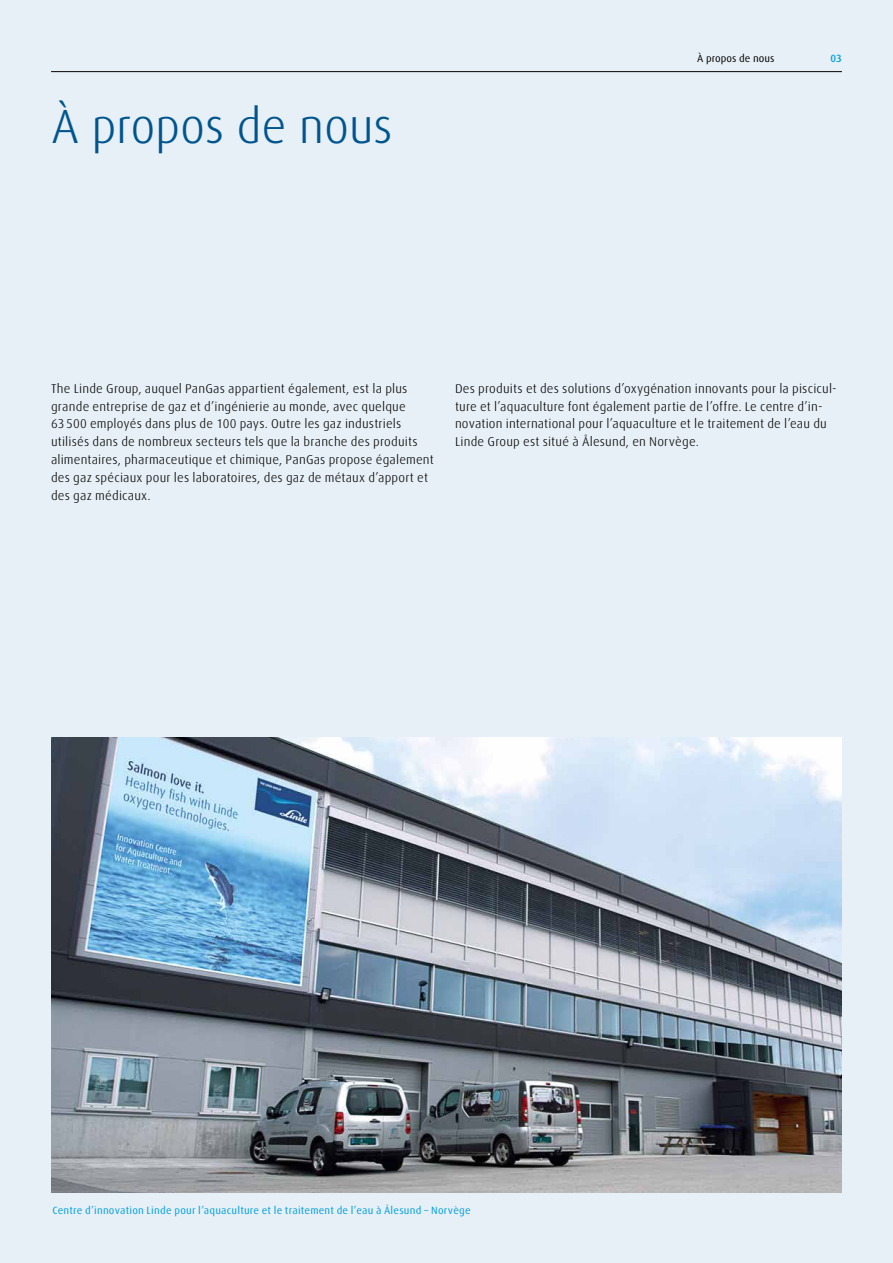
<style>
.page{position:relative;width:893px;height:1263px;background:#e7f0f6}
.page>*{position:absolute;margin:0;border:0;box-sizing:border-box;transform-origin:0 0}
.t1{font:300 48px "Linde Dax Global";letter-spacing:-.01em;color:#005590}
.t2{font:300 12.75px/17.9px "Linde Dax Global";letter-spacing:.01em;color:#000}
.t3{font:10.5px "Linde Dax Global";letter-spacing:.02em;color:#009ee3}
.t4{font:10.5px "Linde Dax Global";color:#000}
.t5{font:500 10.5px "Linde Dax Global";color:#009ee3}
</style>
<div class="page">
<hr style="left:51px;top:71px;width:791px;height:1px;background:#000">
<img style="left:51px;top:737px;width:791px;height:455px">
<h1 class="t1" style="left:51px;top:98px;width:343px">À propos de nous</h1>
<p class="t4" style="left:697px;top:52px;width:79px">À propos de nous</p>
<p class="t5" style="left:830px;top:52px;width:13px">03</p>
<p class="t2" style="left:51px;top:379px;width:384px">The Linde Group, auquel PanGas appartient également, est la plus grande entreprise de gaz et d’ingénierie au monde, avec quelque 63500 employés dans plus de 100 pays. Outre les gaz industriels utilisés dans de nombreux secteurs tels que la branche des produits alimentaires, pharmaceutique et chimique, PanGas propose également des gaz spéciaux pour les laboratoires, des gaz de métaux d’apport et des gaz médicaux.</p>
<p class="t2" style="left:455px;top:379px;width:383px">Des produits et des solutions d’oxygénation innovants pour la piscicul&shy;ture et l’aquaculture font également partie de l’offre. Le centre d’in&shy;novation international pour l’aquaculture et le traitement de l’eau du Linde Group est situé à Ålesund, en Norvège.</p>
<p class="t3" style="left:52px;top:1204px;width:420px">Centre d’innovation Linde pour l’aquaculture et le traitement de l’eau à Ålesund – Norvège</p>
</div>
